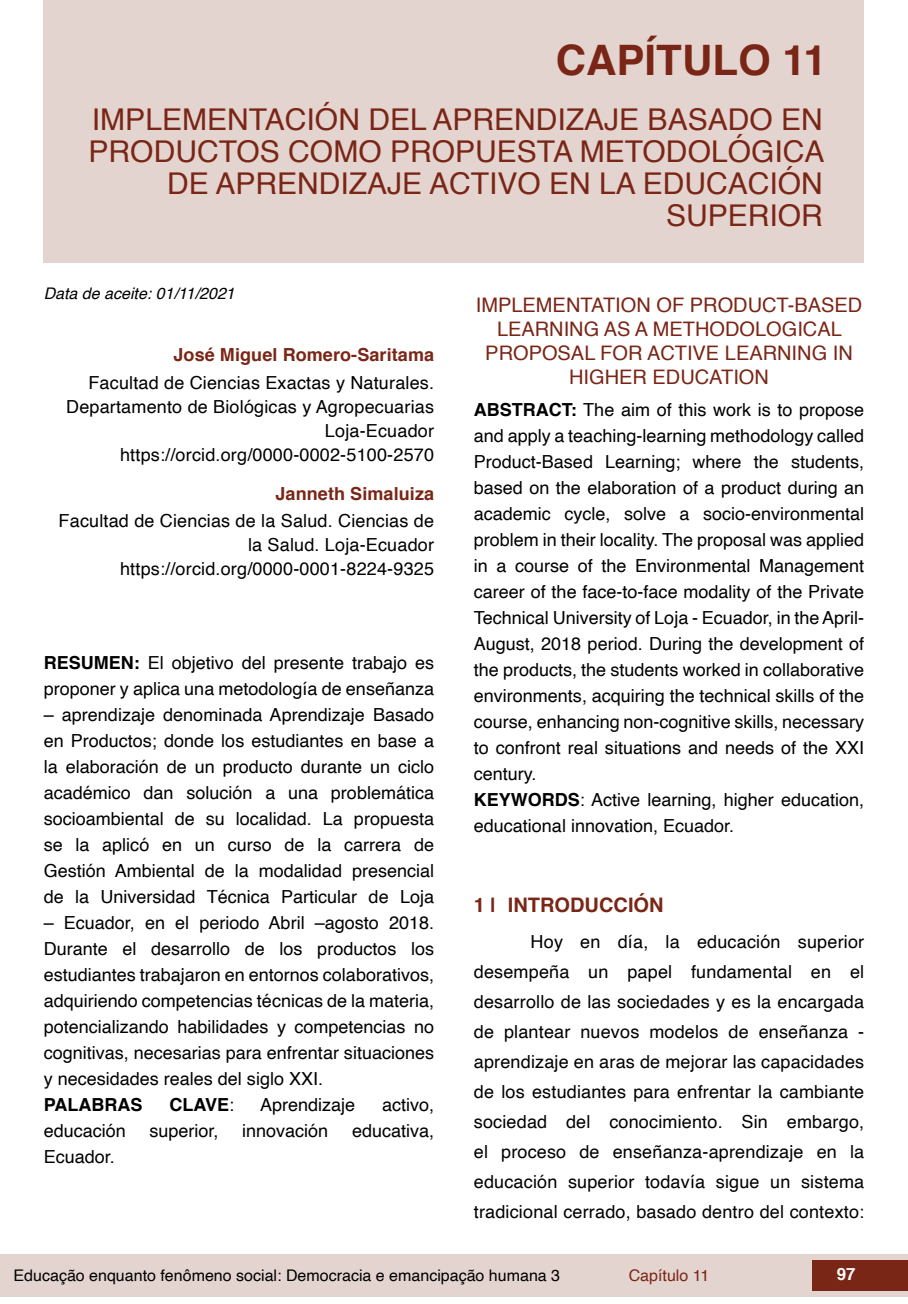
<style>
.page{position:relative;width:908px;height:1304px;background:#fff}
.page>*{position:absolute;margin:0;border:0;box-sizing:border-box;transform-origin:0 0}
.t1{font:700 42px "Helvetica";color:#7a2616}
.t2{font:30px/32px "Helvetica";color:#7a2616;text-align:right}
.t3{font:20px/24px "Helvetica";color:#7a2616;text-align:center}
.t4{font:700 20px "Helvetica";color:#7a2616}
.t5{font:18px/26px "Helvetica";color:#000;text-align:justify}
.t6{font:700 18px "Helvetica";letter-spacing:.005em;color:#7a2616}
.t7{font:700 18px "Helvetica";color:#000}
.t8{font:700 16.8px "Helvetica";color:#fff}
.t9{font:16px "Helvetica";color:#000}
.t10{font:italic 16px "Helvetica";color:#000}
.t11{font:16px "Helvetica";color:#7a2616}
.s1{font-weight:700}
.s2{font-weight:400}
</style>
<div class="page">
<div style="left:0;top:1254px;width:906px;height:43px;background:#e4d4d0"></div>
<div style="left:812px;top:1261px;width:95px;height:30px;background:#7a2616"></div>
<div style="left:44px;top:0;width:819px;height:263px;background:#e4d4d0"></div>
<h1 class="t1" style="left:555px;top:26px;width:272px">CAPÍTULO 11</h1>
<h2 class="t2" style="left:89px;top:104px;width:737px">IMPLEMENTACIÓN DEL APRENDIZAJE BASADO EN<br>PRODUCTOS COMO PROPUESTA METODOLÓGICA<br>DE APRENDIZAJE ACTIVO EN LA EDUCACIÓN<br>SUPERIOR</h2>
<p class="t10" style="left:44px;top:280px;width:192px">Data de aceite: 01/11/2021</p>
<p class="t6" style="left:173px;top:341px;width:262px">José Miguel Romero-Saritama</p>
<p class="t5" style="left:66px;top:371px;width:369px;line-height:24px;text-align:right">Facultad de Ciencias Exactas y Naturales.<br>Departamento de Biológicas y Agropecuarias Loja-Ecuador https://orcid.org/0000-0002-5100-2570</p>
<p class="t6" style="left:275px;top:479px;width:160px">Janneth Simaluiza</p>
<p class="t5" style="left:59px;top:510px;width:377px;line-height:24px;text-align:right">Facultad de Ciencias de la Salud. Ciencias de la Salud. Loja-Ecuador https://orcid.org/0000-0001-8224-9325</p>
<p class="t5" style="left:44px;top:651px;width:392px"><span class="s1">RESUMEN:</span> El objetivo del presente trabajo es proponer y aplica una metodología de enseñanza</p>
<p class="t5" style="left:44px;top:703px;width:392px">– aprendizaje denominada Aprendizaje Basado en Productos; donde los estudiantes en base a la elaboración de un producto durante un ciclo académico dan solución a una problemática socioambiental de su localidad. La propuesta se la aplicó en un curso de la carrera de Gestión Ambiental de la modalidad presencial de la Universidad Técnica Particular de Loja</p>
<p class="t5" style="left:44px;top:911px;width:392px">– Ecuador, en el periodo Abril –agosto 2018.<br>Durante el desarrollo de los productos los estudiantes trabajaron en entornos colaborativos, adquiriendo competencias técnicas de la materia, potencializando habilidades y competencias no cognitivas, necesarias para enfrentar situaciones y necesidades reales del siglo XXI.</p>
<p class="t7" style="left:44px;top:1090px;width:100px">PALABRAS</p>
<p class="t7" style="left:169px;top:1090px;width:66px">CLAVE<span class="s2">:</span></p>
<p class="t5" style="left:260px;top:1093px;width:97px">Aprendizaje</p>
<p class="t5" style="left:382px;top:1093px;width:54px">activo,</p>
<p class="t5" style="left:44px;top:1118px;width:84px">educación</p>
<p class="t5" style="left:149px;top:1118px;width:71px">superior,</p>
<p class="t5" style="left:242px;top:1118px;width:88px">innovación</p>
<p class="t5" style="left:352px;top:1118px;width:84px">educativa,</p>
<p class="t5" style="left:44px;top:1144px;width:73px">Ecuador.</p>
<p class="t3" style="left:475px;top:294px;width:387px">IMPLEMENTATION OF PRODUCT-BASED<br>LEARNING AS A METHODOLOGICAL<br>PROPOSAL FOR ACTIVE LEARNING IN<br>HIGHER EDUCATION</p>
<p class="t5" style="left:473px;top:397px;width:392px;text-align:left"><span class="s1">ABSTRACT:</span> The aim of this work is to propose and apply a teaching-learning methodology called Product-Based Learning; where the students, based on the elaboration of a product during an academic cycle, solve a socio-environmental problem in their locality. The proposal was applied in a course of the Environmental Management career of the face-to-face modality of the Private Technical University of Loja - Ecuador, in the April-August, 2018 period. During the development of the products, the students worked in collaborative environments, acquiring the technical skills of the course, enhancing non-cognitive skills, necessary to confront real situations and needs of the XXI century.<br><span class="s1">KEYWORDS</span>: Active learning, higher education, educational innovation, Ecuador.</p>
<p class="t4" style="left:473px;top:889px;width:191px">1 | INTRODUCCIÓN</p>
<p class="t5" style="left:473px;top:927px;width:392px;line-height:30px;text-indent:57px">Hoy en día, la educación superior desempeña un papel fundamental en el desarrollo de las sociedades y es la encargada de plantear nuevos modelos de enseñanza - aprendizaje en aras de mejorar las capacidades de los estudiantes para enfrentar la cambiante sociedad del conocimiento. Sin embargo, el proceso de enseñanza-aprendizaje en la educación superior todavía sigue un sistema tradicional cerrado, basado dentro del contexto:</p>
<p class="t9" style="left:14px;top:1263px;width:548px">Educação enquanto fenômeno social: Democracia e emancipação humana 3</p>
<p class="t11" style="left:628px;top:1263px;width:82px">Capítulo 11</p>
<p class="t8" style="left:836px;top:1261px;width:20px">97</p>
</div>
